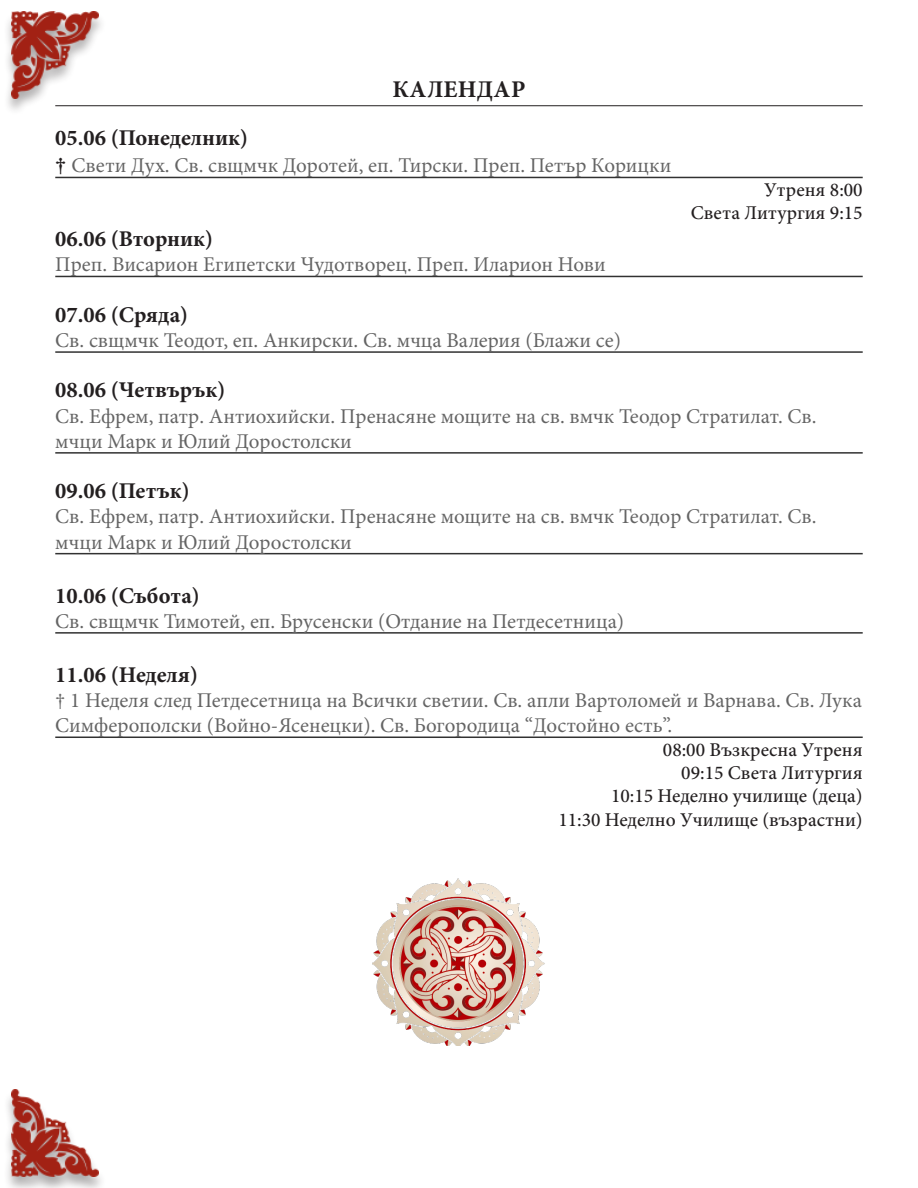
<style>
.page{position:relative;width:918px;height:1188px;background:#fff}
.page>*{position:absolute;margin:0;border:0;box-sizing:border-box;transform-origin:0 0}
.Заглавие_вътрешно{font:700 24px "Minion Pro";letter-spacing:.01em;color:#231f20}
.Календар_Дати{font:700 22.5px "Minion Pro";color:#231f20}
.Календар_Светии{font:21px/25.2px "Minion Pro";color:#646464}
.Календар_Часове{font:500 19.5px "Minion Pro";color:#231f20}
.s1{font-weight:700;font-size:22.5px;color:#231f20}
</style>
<div class="page">
<img style="left:12px;top:12px;width:87px;height:87px">
<img style="left:12px;top:1089px;width:87px;height:87px">
<hr style="left:55px;top:105px;width:808px;height:1px;background:#231f20">
<hr style="left:55px;top:177px;width:808px;height:1px;background:#323232">
<hr style="left:55px;top:276px;width:808px;height:1px;background:#323232">
<hr style="left:55px;top:351px;width:808px;height:2px;background:#323232">
<hr style="left:55px;top:452px;width:808px;height:2px;background:#323232">
<hr style="left:55px;top:553px;width:808px;height:1px;background:#323232">
<hr style="left:55px;top:632px;width:808px;height:2px;background:#323232">
<hr style="left:55px;top:737px;width:808px;height:1px;background:#323232">
<img style="left:373px;top:878px;width:172px;height:168px">
<p class="Заглавие_вътрешно" style="left:393px;top:72px;width:134px">КАЛЕНДАР</p>
<p class="Календар_Дати" style="left:55px;top:122px;width:194px">05.06 (Понеделник)</p>
<p class="Календар_Светии" style="left:55px;top:153px;width:618px"><span class="s1">†</span> Свети Дух. Св. свщмчк Доротей, еп. Тирски. Преп. Петър Корицки</p>
<p class="Календар_Часове" style="left:764px;top:176px;width:100px">Утреня 8:00</p>
<p class="Календар_Часове" style="left:691px;top:200px;width:174px">Света Литургия 9:15</p>
<p class="Календар_Дати" style="left:55px;top:223px;width:159px">06.06 (Вторник)</p>
<p class="Календар_Светии" style="left:55px;top:252px;width:552px">Преп. Висарион Египетски Чудотворец. Преп. Иларион Нови</p>
<p class="Календар_Дати" style="left:55px;top:299px;width:134px">07.06 (Сряда)</p>
<p class="Календар_Светии" style="left:55px;top:328px;width:567px">Св. свщмчк Теодот, еп. Анкирски. Св. мчца Валерия (Блажи се)</p>
<p class="Календар_Дати" style="left:55px;top:374px;width:172px">08.06 (Четвърък)</p>
<p class="Календар_Светии" style="left:55px;top:403px;width:763px">Св. Ефрем, патр. Антиохийски. Пренасяне мощите на св. вмчк Теодор Стратилат. Св. мчци Марк и Юлий Доростолски</p>
<p class="Календар_Дати" style="left:55px;top:475px;width:136px">09.06 (Петък)</p>
<p class="Календар_Светии" style="left:55px;top:504px;width:763px">Св. Ефрем, патр. Антиохийски. Пренасяне мощите на св. вмчк Теодор Стратилат. Св. мчци Марк и Юлий Доростолски</p>
<p class="Календар_Дати" style="left:55px;top:580px;width:146px">10.06 (Събота)</p>
<p class="Календар_Светии" style="left:55px;top:609px;width:570px">Св. свщмчк Тимотей, еп. Брусенски (Отдание на Петдесетница)</p>
<p class="Календар_Дати" style="left:55px;top:659px;width:144px">11.06 (Неделя)</p>
<p class="Календар_Светии" style="left:55px;top:688px;width:808px">† 1 Неделя след Петдесетница на Всички светии. Св. апли Вартоломей и Варнава. Св. Лука<br>Симферополски (Войно-Ясенецки). Св. Богородица “Достойно есть”.</p>
<p class="Календар_Часове" style="left:663px;top:736px;width:201px">08:00 Възкресна Утреня</p>
<p class="Календар_Часове" style="left:681px;top:760px;width:183px">09:15 Света Литургия</p>
<p class="Календар_Часове" style="left:611px;top:783px;width:253px">10:15 Неделно училище (деца)</p>
<p class="Календар_Часове" style="left:558px;top:806px;width:306px">11:30 Неделно Училище (възрастни)</p>
</div>
